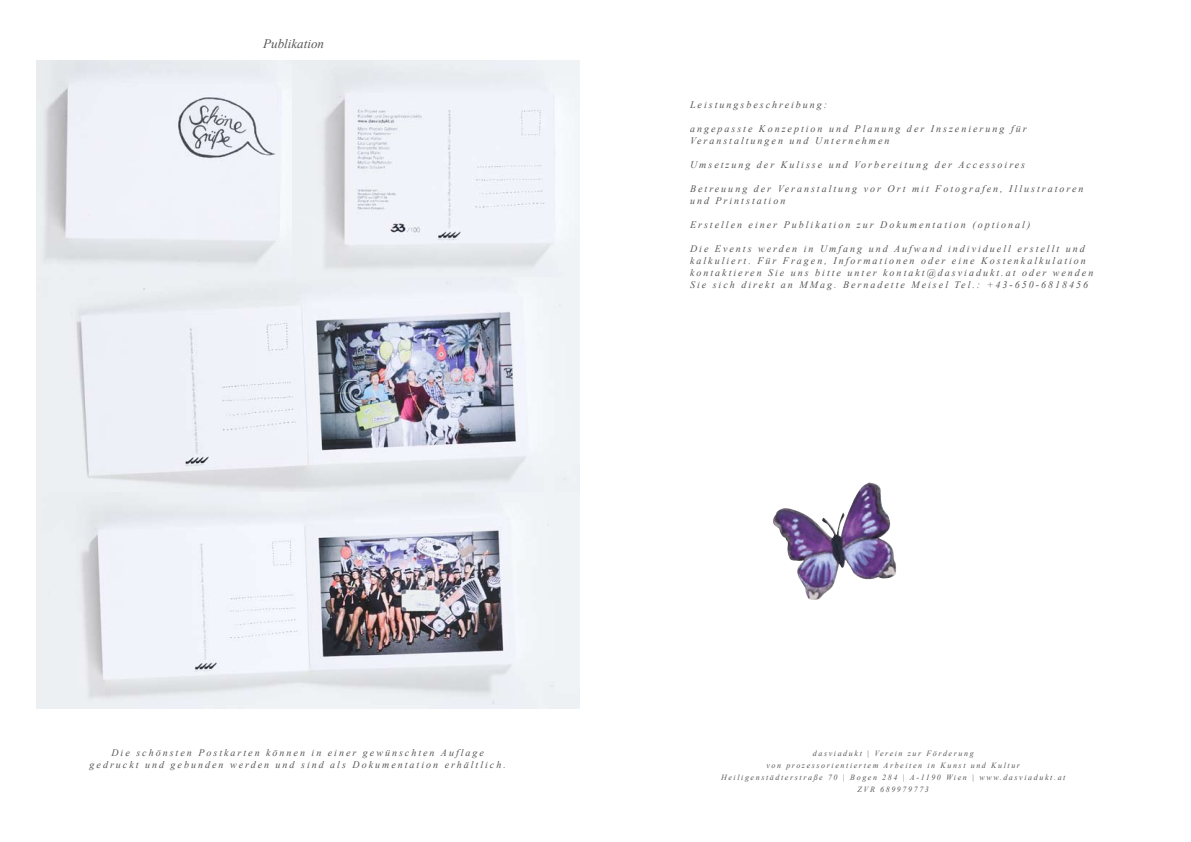
<style>
.page{position:relative;width:1191px;height:842px;background:#fff}
.page>*{position:absolute;margin:0;border:0;box-sizing:border-box;transform-origin:0 0}
.t1{font:italic 13px "Times New Roman";color:#575656}
.t2{font:italic 10px/12px "Times New Roman";letter-spacing:.2em;color:#575656}
.t3{font:italic 8px/12px "Times New Roman";letter-spacing:.2em;color:#575656;text-align:center}
</style>
<div class="page">
<img style="left:36px;top:276px;width:543px;height:432px">
<img style="left:36px;top:60px;width:257px;height:216px">
<img style="left:293px;top:60px;width:286px;height:216px">
<img style="left:772px;top:483px;width:124px;height:117px">
<h1 class="t1" style="left:263px;top:35px;width:62px">Publikation</h1>
<p class="t2" style="left:90px;top:746px;width:418px;text-align:center">Die schönsten Postkarten können in einer gewünschten Auflage gedruckt und gebunden werden und sind als Dokumentation erhältlich.</p>
<p class="t2" style="left:690px;top:98px;width:139px">Leistungsbeschreibung:</p>
<p class="t2" style="left:690px;top:122px;width:338px">angepasste Konzeption und Planung der Inszenierung für<br>Veranstaltungen und Unternehmen</p>
<p class="t2" style="left:690px;top:158px;width:337px">Umsetzung der Kulisse und Vorbereitung der Accessoires</p>
<p class="t2" style="left:690px;top:182px;width:395px">Betreuung der Veranstaltung vor Ort mit Fotografen, Illustratoren und Printstation</p>
<p class="t2" style="left:690px;top:218px;width:342px">Erstellen einer Publikation zur Dokumentation (optional)</p>
<p class="t2" style="left:690px;top:242px;width:405px">Die Events werden in Umfang und Aufwand individuell erstellt und kalkuliert. Für Fragen, Informationen oder eine Kostenkalkulation kontaktieren Sie uns bitte unter kontakt@dasviadukt.at oder wenden Sie sich direkt an MMag. Bernadette Meisel Tel.: +43-650-6818456</p>
<p class="t3" style="left:721px;top:747px;width:346px">dasviadukt | Verein zur Förderung<br>von prozessorientiertem Arbeiten in Kunst und Kultur Heiligenstädterstraße 70 | Bogen 284 | A-1190 Wien | www.dasviadukt.at ZVR 689979773</p>
</div>
